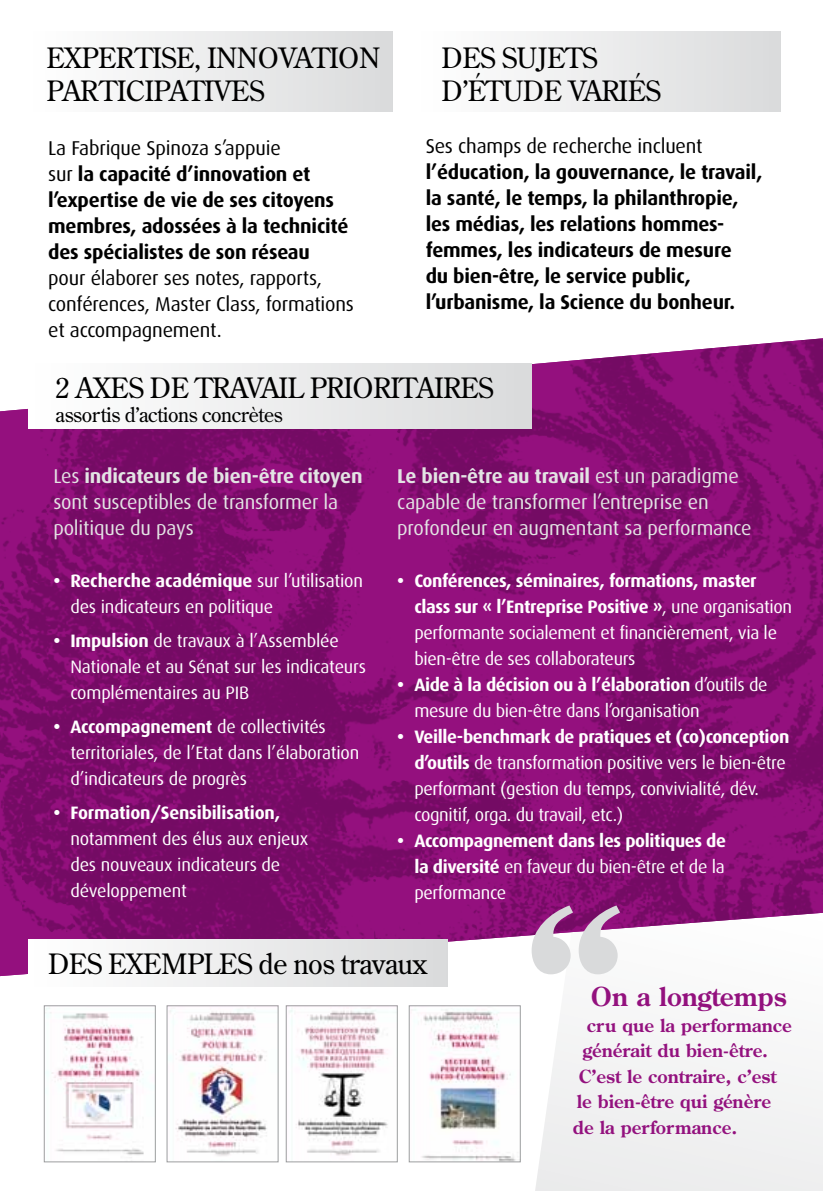
<style>
.page{position:relative;width:823px;height:1191px;background:#fff}
.page>*{position:absolute;margin:0;border:0;box-sizing:border-box;transform-origin:0 0}
.t1{font:28px/33.6px "Century Old Style Std";letter-spacing:-.02em;color:#000}
.t2{font:700 26px "Century Old Style Std";color:#93117e}
.t3{font:700 20px/26px "Dax";letter-spacing:-.01em;color:#000}
.t4{font:20px/26px "Dax";letter-spacing:-.01em;color:#e3e4e4}
.t5{font:20px/26px "Dax";letter-spacing:-.01em;color:#000}
.t6{font:20px "Century Old Style Std";letter-spacing:-.02em;color:#000}
.t7{font:18px/26px "Dax";letter-spacing:-.02em;color:#fff}
.t8{font:700 18px/26px "Dax";letter-spacing:-.02em;color:#fff;text-align:justify}
.t9{font:700 18px "Century Old Style Std";color:#93117e}
.s1{font-weight:400}
.s2{font-weight:700}
</style>
<div class="page">
<div style="left:535px;top:1023px;width:287px;height:168px;background:#f1f2f2"></div>
<div style="left:28px;top:31px;width:364px;height:80px;background:linear-gradient(to right,#fff,#dadbdc)"></div>
<div style="left:416px;top:31px;width:364px;height:80px;background:linear-gradient(to right,#fff,#dadbdc)"></div>
<img style="left:0;top:338px;width:822px;height:638px">
<div style="left:28px;top:363px;width:503px;height:65px;background:linear-gradient(to right,#fff,#dadbdc)"></div>
<div style="left:28px;top:939px;width:419px;height:47px;background:linear-gradient(to right,#fff,#dadbdc)"></div>
<img style="left:46px;top:1008px;width:98px;height:147px">
<div style="left:44px;top:1005px;width:112px;height:157px;border:1px solid #9c9e9f"></div>
<img style="left:170px;top:1009px;width:97px;height:147px">
<div style="left:166px;top:1005px;width:112px;height:157px;border:1px solid #9c9e9f"></div>
<img style="left:290px;top:1010px;width:98px;height:146px">
<div style="left:285px;top:1005px;width:112px;height:157px;border:1px solid #9c9e9f"></div>
<img style="left:410px;top:1009px;width:106px;height:151px">
<div style="left:408px;top:1005px;width:112px;height:157px;border:1px solid #9c9e9f"></div>
<svg style="left:531px;top:905px;width:88px;height:69px"></svg>
<h1 class="t1" style="left:46px;top:40px;width:335px">EXPERTISE, INNOVATION<br>PARTICIPATIVE S</h1>
<h1 class="t1" style="left:441px;top:40px;width:221px">DES SUJETS<br>D’ÉTUDE VARIÉS</h1>
<p class="t3" style="left:48px;top:135px;width:301px"><span class="s1">La Fabrique Spinoza s’appuie<br>sur</span> la capacité d’innovation et l’expertise de vie de ses citoyens membres, adossées à la technicité des spécialistes de son réseau</p>
<p class="t5" style="left:48px;top:265px;width:307px">pour élaborer ses notes, rapports, conférences, Master Class, formations et accompagnement.</p>
<p class="t5" style="left:425px;top:133px;width:278px">Ses champs de recherche incluent</p>
<p class="t3" style="left:425px;top:159px;width:338px">l’éducation, la gouvernance, le travail, la santé, le temps, la philanthropie, les médias, les relations hommes&shy;femmes, les indicateurs de mesure<br>du bien-être, le service public, l’urbanisme, la Science du bonheur.</p>
<h1 class="t1" style="left:56px;top:370px;width:439px">2 AXE S DE TRAVAIL PRIORITAIRE S</h1>
<p class="t6" style="left:56px;top:401px;width:228px">ASSORTIS D’ACTIONS CONCRÈTES</p>
<p class="t4" style="left:53px;top:463px;width:310px">Les <span class="s2">indicateurs de bien-être citoyen </span>sont susceptibles de transformer la politique du pays</p>
<p class="t7" style="left:70px;top:568px;width:294px;text-indent:-17px"><span class="s2">• Recherche académique</span> sur l’utilisation des indicateurs en politique</p>
<p class="t7" style="left:70px;top:628px;width:297px;text-indent:-17px"><span class="s2">• Impulsion</span> de travaux à l’Assemblée<br>Nationale et au Sénat sur les indicateurs complémentaires au PIB</p>
<p class="t7" style="left:70px;top:714px;width:290px;text-indent:-17px"><span class="s2">• Accompagnement</span> de collectivités territoriales, de l’Etat dans l’élaboration d’indicateurs de progrès</p>
<p class="t8" style="left:53px;top:799px;width:228px">• Formation/Sensibilisation,</p>
<p class="t7" style="left:70px;top:826px;width:239px">notamment des élus aux enjeux des nouveaux indicateurs de développement</p>
<p class="t4" style="left:397px;top:463px;width:355px"><span class="s2">Le bien-être au travail</span> est un paradigme capable de transformer l’entreprise en profondeur en augmentant sa performance</p>
<p class="t7" style="left:414px;top:568px;width:379px;text-indent:-17px"><span class="s2">• Conférences, séminaires, formations, master class sur « l’Entreprise Positive »</span>, une organisation performante socialement et financièrement, via le bien-être de ses collaborateurs</p>
<p class="t7" style="left:414px;top:672px;width:354px;text-indent:-17px"><span class="s2">• Aide à la décision ou à l’élaboration</span> d’outils de mesure du bien-être dans l’organisation</p>
<p class="t7" style="left:414px;top:724px;width:376px;text-indent:-17px"><span class="s2">• Veille-benchmark de pratiques et (co)conception d’outils</span> de transformation positive vers le bien-être performant (gestion du temps, convivialité, dév. cognitif, orga. du travail, etc.)</p>
<p class="t8" style="left:414px;top:827px;width:313px;text-indent:-17px">• Accompagnement dans les politiques de la diversité <span class="s1">en faveur du bien-être et de la performance</span></p>
<h1 class="t1" style="left:48px;top:946px;width:381px">DES EXEMPLES DE NOS TRAVAUX</h1>
<h2 class="t2" style="left:590px;top:979px;width:197px">On a longtemps</h2>
<p class="t9" style="left:586px;top:1013px;width:206px">cru que la performance</p>
<p class="t9" style="left:582px;top:1038px;width:187px">générait du bien-être.</p>
<p class="t9" style="left:578px;top:1064px;width:199px">C’est le contraire, c’est</p>
<p class="t9" style="left:576px;top:1090px;width:195px">le bien-être qui génère</p>
<p class="t9" style="left:572px;top:1115px;width:166px">de la performance.</p>
</div>
